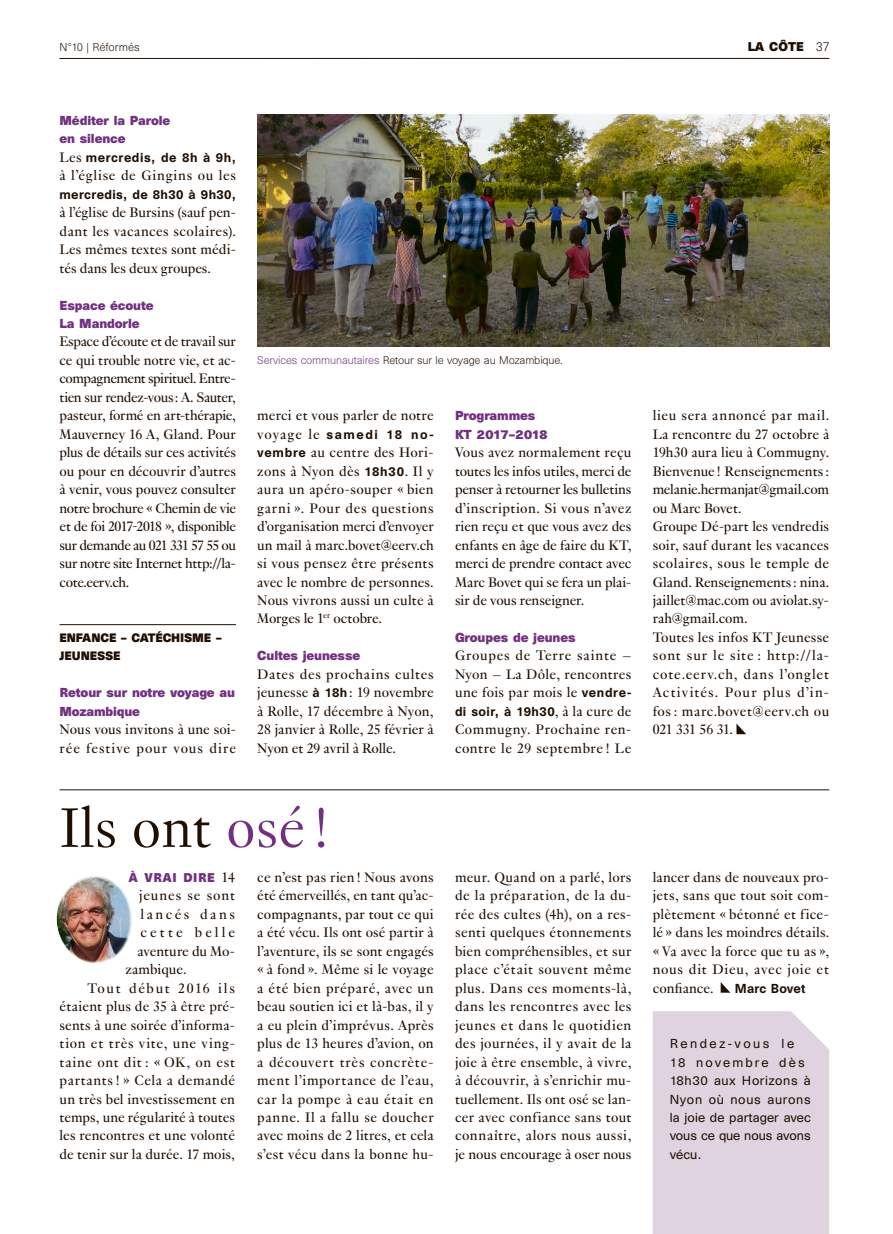
<style>
.page{position:relative;width:893px;height:1234px;background:#fff}
.page>*{position:absolute;margin:0;border:0;box-sizing:border-box;transform-origin:0 0}
.REF_Titres_indd{font:300 61.05px "Genath";color:#200e00}
.REF_Texte_indd{font:15px/18.5px "Genath";letter-spacing:.01em;color:#200e00;text-align:justify}
.REF_P2_Titre_indd{font:15px/18.5px "Genath";letter-spacing:.01em;color:#200e00;text-align:justify}
.REF_Texte_indd-2{font:15px/18.5px "Genath";letter-spacing:.04em;color:#200e00}
.REF_Texte_indd-3{font:15px/18.5px "Genath";letter-spacing:.035em;color:#200e00}
.REF_P2_Titre_indd-2{font:15px "Genath";letter-spacing:.05em;color:#200e00}
.REF_Texte_indd-4{font:15px "Genath";letter-spacing:.06em;color:#200e00}
.REF_Texte_indd-5{font:15px "Genath";letter-spacing:.165em;color:#200e00}
.REF_Texte_indd-6{font:15px "Genath";letter-spacing:.2em;color:#200e00}
.REF_P2_Titre_indd-3{font:700 12px/18.5px "Unica SB";letter-spacing:-.01em;color:#723081}
.REF_Texte-encadre_in{font:12px/18.5px "Unica SB";letter-spacing:.05em;color:#200e00}
.REF_P2_Titre_indd-4{font:500 12px "Unica SB";letter-spacing:.035em;color:#200e00}
.REF_Texte_indd-7{font:500 12px "Unica SB";letter-spacing:.03em;color:#200e00}
.REF_Texte_indd-8{font:500 12px "Unica SB";letter-spacing:.13em;color:#200e00}
.REF_P2_Titre_indd-5{font:700 12px "Unica SB";letter-spacing:-.075em;color:#723081}
.REF_Texte_indd-9{font:700 11.7px "Unica SB";letter-spacing:.05em;color:#723081}
.t1{font:700 11.7px "Unica SB";color:#200e00}
.REF_P2_Rubriques-sou{font:700 11.25px/18.5px "Unica SB";letter-spacing:-.01em;color:#200e00}
.t2{font:300 10.5px "Unica SB";color:#200e00}
.REF_legendes_copyrig{font:300 10.2px "Unica SB";letter-spacing:-.01em;color:#200e00}
.s1{font-weight:300;font-size:12px}
.s2{font-family:"Genath";font-weight:400;font-size:15px}
.s3{color:#723081}
.s4{font-family:"Unica SB";font-weight:500;font-size:12px}
.s5{font-family:"Genath";font-weight:400;font-size:15px;color:#200e00}
</style>
<div class="page">
<hr style="left:60px;top:58px;width:769px;height:1px;background:#200e00">
<hr style="left:60px;top:624px;width:176px;height:1px;background:#200e00">
<svg style="left:736px;top:723px;width:10px;height:11px"></svg>
<img style="left:257px;top:115px;width:572px;height:231px">
<svg style="left:721px;top:982px;width:9px;height:10px"></svg>
<img style="left:57px;top:876px;width:75px;height:86px">
<hr style="left:60px;top:789px;width:769px;height:1px;background:#200e00">
<div style="left:653px;top:1011px;width:176px;height:222px;background:#dfd3df"></div>
<p class="t2" style="left:60px;top:41px;width:82px">N°10 | Réformés</p>
<p class="t1" style="left:748px;top:39px;width:83px">LA CÔTE <span class="s1">37</span></p>
<p class="REF_P2_Titre_indd-3" style="left:60px;top:112px;width:112px">Méditer la Parole</p>
<p class="REF_P2_Titre_indd-3" style="left:60px;top:131px;width:68px">en silence</p>
<p class="REF_P2_Titre_indd-4" style="left:60px;top:150px;width:178px"><span class="s2">Les</span> mercredis, de 8h à 9h,</p>
<p class="REF_P2_Titre_indd-2" style="left:60px;top:165px;width:178px">à l’église de Gingins ou les</p>
<p class="REF_P2_Titre_indd-4" style="left:60px;top:187px;width:178px">mercredis, de 8h30 à 9h30,</p>
<p class="REF_P2_Titre_indd" style="left:60px;top:202px;width:178px">à l’église de Bursins (sauf pen&shy;dant les vacances scolaires).<br>Les mêmes textes sont médi&shy;tés dans les deux groupes.</p>
<p class="REF_P2_Titre_indd-3" style="left:60px;top:297px;width:96px">Espace écoute</p>
<p class="REF_P2_Titre_indd-3" style="left:60px;top:315px;width:82px">La Mandorle</p>
<p class="REF_Texte_indd" style="left:60px;top:331px;width:178px">Espace d’écoute et de travail sur ce qui trouble notre vie, et ac&shy;compagnement spirituel. Entre&shy;tien sur rendez-vous : A. Sauter, pasteur, formé en art-thérapie, Mauverney 16 A, Gland. Pour plus de détails sur ces activités ou pour en découvrir d’autres à venir, vous pouvez consulter notre brochure « Chemin de vie et de foi 2017-2018 », disponible sur demande au 021 331 57 55 ou sur notre site Internet http://la&shy;cote.eerv.ch.</p>
<p class="REF_P2_Rubriques-sou" style="left:60px;top:629px;width:164px">ENFANCE – CATÉCHISME –<br>JEUNESSE</p>
<p class="REF_P2_Titre_indd-3" style="left:60px;top:684px;width:177px">Retour sur notre voyage au<br>Mozambique</p>
<p class="REF_Texte_indd-2" style="left:60px;top:719px;width:178px">Nous vous invitons à une soi&shy;rée festive pour vous dire</p>
<p class="REF_legendes_copyrig" style="left:257px;top:354px;width:307px"><span class="s3">Services communautaires</span> Retour sur le voyage au Mozambique.</p>
<p class="REF_Texte_indd" style="left:257px;top:405px;width:178px">merci et vous parler de notre</p>
<p class="REF_Texte_indd-8" style="left:257px;top:426px;width:178px"><span class="s2">voyage le</span> samedi 18 no-</p>
<p class="REF_Texte_indd" style="left:257px;top:442px;width:178px"><span class="s4">vembre</span> au centre des Hori&shy;zons à Nyon dès <span class="s4">18h30</span>. Il y aura un apéro-souper « bien garni ». Pour des questions d’organisation merci d’envoyer un mail à marc.bovet@eerv.ch si vous pensez être présents avec le nombre de personnes.<br>Nous vivrons aussi un culte à Morges le 1<sup>er</sup> octobre.</p>
<p class="REF_P2_Titre_indd-3" style="left:257px;top:647px;width:105px">Cultes jeunesse</p>
<p class="REF_Texte_indd" style="left:257px;top:663px;width:178px">Dates des prochains cultes jeunesse <span class="s4">à 18h</span> : 19 novembre à Rolle, 17 décembre à Nyon, 28 janvier à Rolle, 25 février à Nyon et 29 avril à Rolle.</p>
<p class="REF_P2_Titre_indd-3" style="left:455px;top:408px;width:82px">Programmes</p>
<p class="REF_P2_Titre_indd-5" style="left:455px;top:427px;width:94px">KT 2017–2018</p>
<p class="REF_Texte_indd" style="left:455px;top:442px;width:178px">Vous avez normalement reçu toutes les infos utiles, merci de penser à retourner les bulletins d’inscription. Si vous n’avez rien reçu et que vous avez des enfants en âge de faire du KT, merci de prendre contact avec Marc Bovet qui se fera un plai&shy;sir de vous renseigner.</p>
<p class="REF_P2_Titre_indd-3" style="left:455px;top:629px;width:122px">Groupes de jeunes</p>
<p class="REF_Texte_indd" style="left:455px;top:645px;width:178px">Groupes de Terre sainte – Nyon – La Dôle, rencontres une fois par mois le <span class="s4">vendre-</span></p>
<p class="REF_Texte_indd-7" style="left:455px;top:703px;width:178px">di soir, à 19h30<span class="s2">, à la cure de</span></p>
<p class="REF_Texte_indd-3" style="left:455px;top:719px;width:178px">Commugny. Prochaine ren&shy;contre le 29 septembre ! Le</p>
<p class="REF_Titres_indd" style="left:60px;top:784px;width:271px">Ils ont <span class="s3">osé !</span></p>
<p class="REF_Texte_indd" style="left:653px;top:405px;width:178px">lieu sera annoncé par mail.<br>La rencontre du 27 octobre à 19h30 aura lieu à Commugny.<br>Bienvenue ! Renseignements : melanie.hermanjat@gmail.com ou Marc Bovet.</p>
<p class="REF_Texte_indd" style="left:653px;top:516px;width:178px">Groupe Dé-part les vendredis soir, sauf durant les vacances scolaires, sous le temple de Gland. Renseignements : nina. jaillet@mac.com ou aviolat.sy&shy;rah@gmail.com.</p>
<p class="REF_Texte_indd" style="left:653px;top:626px;width:178px">Toutes les infos KT Jeunesse sont sur le site : http://la&shy;cote.eerv.ch, dans l’onglet Activités. Pour plus d’in&shy;fos : marc.bovet@eerv.ch ou 021 331 56 31.</p>
<p class="REF_Texte_indd-9" style="left:129px;top:870px;width:108px">À VRAI DIRE <span class="s5">14</span></p>
<p class="REF_Texte_indd-4" style="left:139px;top:884px;width:98px">jeunes se sont</p>
<p class="REF_Texte_indd-5" style="left:141px;top:903px;width:96px">lancés dans</p>
<p class="REF_Texte_indd-6" style="left:141px;top:921px;width:96px">cette belle</p>
<p class="REF_Texte_indd" style="left:138px;top:940px;width:99px">aventure du Mo-</p>
<p class="REF_Texte_indd" style="left:126px;top:958px;width:62px">zambique.</p>
<p class="REF_Texte_indd" style="left:60px;top:977px;width:177px;text-indent:28px">Tout début 2016 ils étaient plus de 35 à être pré&shy;sents à une soirée d’informa&shy;tion et très vite, une ving&shy;taine ont dit : « OK, on est partants ! » Cela a demandé un très bel investissement en temps, une régularité à toutes les rencontres et une volonté de tenir sur la durée. 17 mois,</p>
<p class="REF_Texte_indd" style="left:257px;top:866px;width:178px">ce n’est pas rien ! Nous avons été émerveillés, en tant qu’ac&shy;compagnants, par tout ce qui a été vécu. Ils ont osé partir à l’aventure, ils se sont engagés « à fond ». Même si le voyage a été bien préparé, avec un beau soutien ici et là-bas, il y a eu plein d’imprévus. Après plus de 13 heures d’avion, on a découvert très concrète&shy;ment l’importance de l’eau, car la pompe à eau était en panne. Il a fallu se doucher avec moins de 2 litres, et cela s’est vécu dans la bonne hu-</p>
<p class="REF_Texte_indd" style="left:455px;top:866px;width:178px">meur. Quand on a parlé, lors de la préparation, de la du&shy;rée des cultes (4h), on a res&shy;senti quelques étonnements bien compréhensibles, et sur place c’était souvent même plus. Dans ces moments-là, dans les rencontres avec les jeunes et dans le quotidien des journées, il y avait de la joie à être ensemble, à vivre, à découvrir, à s’enrichir mu&shy;tuellement. Ils ont osé se lan&shy;cer avec confiance sans tout connaître, alors nous aussi, je nous encourage à oser nous</p>
<p class="REF_Texte_indd" style="left:653px;top:866px;width:178px">lancer dans de nouveaux pro&shy;jets, sans que tout soit com&shy;plètement « bétonné et fice&shy;lé » dans les moindres détails. « Va avec la force que tu as », nous dit Dieu, avec joie et confiance.</p>
<p class="REF_Texte_indd-7" style="left:735px;top:980px;width:72px">Marc Bovet</p>
<p class="REF_Texte-encadre_in" style="left:670px;top:1034px;width:143px">Rendez-vous le<br>18 novembre dès<br>18h30 aux Horizons à<br>Nyon où nous aurons la joie de partager avec vous ce que nous avons vécu.</p>
</div>
